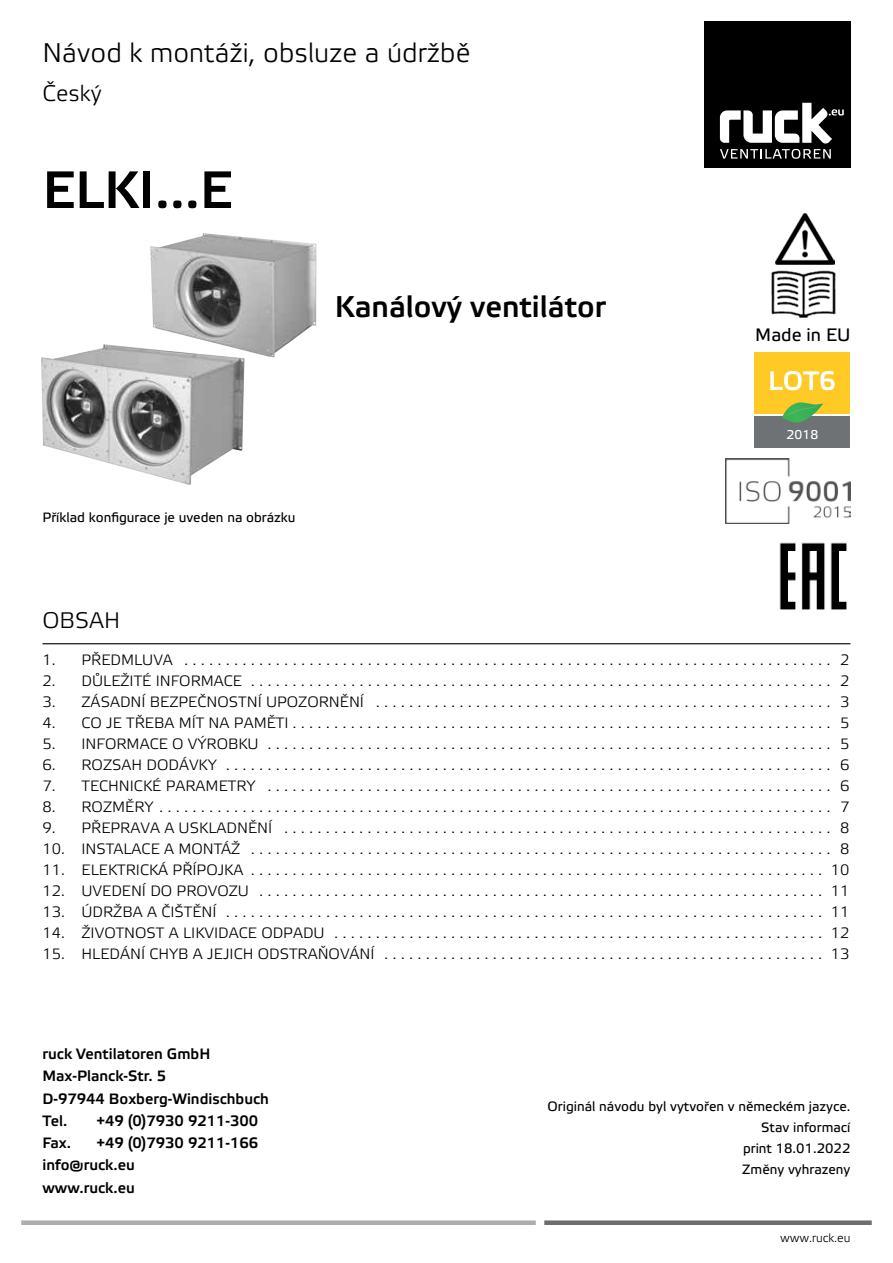
<style>
.page{position:relative;width:893px;height:1263px;background:#fff}
.page>*{position:absolute;margin:0;border:0;box-sizing:border-box;transform-origin:0 0}
.t1{font:500 52.5px "Etelka";color:#000}
.t2{font:500 30px "Etelka";color:#000}
.t3{font:300 27px "Etelka";color:#000}
.t4{font:300 22.5px "Etelka";color:#000}
.t5{font:18px "Etelka Text";color:#000}
.t6{font:700 16.2px "Verdana";color:#000}
.t7{font:15px "Arial";color:#000}
.t8{font:500 15px/22.2px "Etelka";color:#000}
.t9{font:13.5px/20.7px "Etelka Text";color:#000;text-align:right}
.t10{font:12.75px "Etelka Text";color:#fff}
.t11{font:300 12px "Etelka";color:#000}
.s1{font-family:"Etelka";font-weight:300}
</style>
<div class="page">
<hr style="left:43px;top:643px;width:807px;height:1px;background:#000">
<div style="left:21px;top:1220px;width:515px;height:5px;background:#adadb0"></div>
<div style="left:544px;top:1220px;width:328px;height:5px;background:#6d6d70"></div>
<img style="left:150px;top:233px;width:166px;height:124px">
<img style="left:775px;top:213px;width:59px;height:51px">
<img style="left:771px;top:270px;width:65px;height:47px">
<div style="left:754px;top:352px;width:96px;height:61px;background:#ffc926"></div>
<div style="left:754px;top:416px;width:96px;height:32px;background:#6e7275"></div>
<svg style="left:782px;top:402px;width:41px;height:21px"></svg>
<svg style="left:770px;top:371px;width:64px;height:19px"></svg>
<img style="left:725px;top:459px;width:125px;height:64px">
<img style="left:41px;top:344px;width:203px;height:141px">
<div style="left:704px;top:21px;width:146px;height:147px;background:#000"></div>
<svg style="left:720px;top:103px;width:124px;height:56px"></svg>
<img style="left:779px;top:542px;width:68px;height:68px">
<h3 class="t3" style="left:43px;top:37px;width:429px">Návod k montáži, obsluze a údržbě</h3>
<h3 class="t4" style="left:43px;top:81px;width:61px">Český</h3>
<h1 class="t1" style="left:43px;top:160px;width:191px">ELKI...E</h1>
<h2 class="t2" style="left:335px;top:289px;width:273px">Kanálový ventilátor</h2>
<p class="t9" style="left:43px;top:508px;width:255px">Příklad konfigurace je uveden na obrázku</p>
<h3 class="t4" style="left:43px;top:607px;width:79px">OBSAH</h3>
<p class="t5" style="left:755px;top:324px;width:97px">Made in EU</p>
<p class="t10" style="left:787px;top:427px;width:33px">2018</p>
<p class="t7" style="left:43px;top:650px;width:808px"><span class="s1">1. PŘEDMLUVA</span> . . . . . . . . . . . . . . . . . . . . . . . . . . . . . . . . . . . . . . . . . . . . . . . . . . . . . . . . . . . . . . . . . . . . . . . . . . . . . . <span class="s1">2</span></p>
<p class="t7" style="left:43px;top:671px;width:808px"><span class="s1">2. DŮLEŽITÉ INFORMACE</span> . . . . . . . . . . . . . . . . . . . . . . . . . . . . . . . . . . . . . . . . . . . . . . . . . . . . . . . . . . . . . . . . . . . . . . <span class="s1">2</span></p>
<p class="t7" style="left:43px;top:692px;width:808px"><span class="s1">3. ZÁSADNÍ BEZPEČNOSTNÍ UPOZORNĚNÍ</span> . . . . . . . . . . . . . . . . . . . . . . . . . . . . . . . . . . . . . . . . . . . . . . . . . . . . . . . <span class="s1">3</span></p>
<p class="t7" style="left:43px;top:713px;width:808px"><span class="s1">4. CO JE TŘEBA MÍT NA PAMĚTI</span>................................................................. <span class="s1">5</span></p>
<p class="t7" style="left:43px;top:734px;width:808px"><span class="s1">5. INFORMACE O VÝROBKU</span> . . . . . . . . . . . . . . . . . . . . . . . . . . . . . . . . . . . . . . . . . . . . . . . . . . . . . . . . . . . . . . . . . . . . <span class="s1">5</span></p>
<p class="t7" style="left:43px;top:755px;width:808px"><span class="s1">6. ROZSAH DODÁVKY</span> . . . . . . . . . . . . . . . . . . . . . . . . . . . . . . . . . . . . . . . . . . . . . . . . . . . . . . . . . . . . . . . . . . . . . . . . . <span class="s1">6</span></p>
<p class="t7" style="left:43px;top:776px;width:808px"><span class="s1">7. TECHNICKÉ PARAMETRY</span> . . . . . . . . . . . . . . . . . . . . . . . . . . . . . . . . . . . . . . . . . . . . . . . . . . . . . . . . . . . . . . . . . . . . <span class="s1">6</span></p>
<p class="t7" style="left:43px;top:797px;width:808px"><span class="s1">8. ROZMĚRY</span> . . . . . . . . . . . . . . . . . . . . . . . . . . . . . . . . . . . . . . . . . . . . . . . . . . . . . . . . . . . . . . . . . . . . . . . . . . . . . . . . . <span class="s1">7</span></p>
<p class="t7" style="left:43px;top:818px;width:808px"><span class="s1">9. PŘEPRAVA A USKLADNĚNÍ</span> . . . . . . . . . . . . . . . . . . . . . . . . . . . . . . . . . . . . . . . . . . . . . . . . . . . . . . . . . . . . . . . . . . <span class="s1">8</span></p>
<p class="t7" style="left:43px;top:839px;width:808px"><span class="s1">10. INSTALACE A MONTÁŽ</span> . . . . . . . . . . . . . . . . . . . . . . . . . . . . . . . . . . . . . . . . . . . . . . . . . . . . . . . . . . . . . . . . . . . . . . <span class="s1">8</span></p>
<p class="t7" style="left:43px;top:860px;width:809px"><span class="s1">11. ELEKTRICKÁ PŘÍPOJKA</span> . . . . . . . . . . . . . . . . . . . . . . . . . . . . . . . . . . . . . . . . . . . . . . . . . . . . . . . . . . . . . . . . . . . . . <span class="s1">10</span></p>
<p class="t7" style="left:43px;top:881px;width:809px"><span class="s1">12. UVEDENÍ DO PROVOZU</span> . . . . . . . . . . . . . . . . . . . . . . . . . . . . . . . . . . . . . . . . . . . . . . . . . . . . . . . . . . . . . . . . . . . . <span class="s1">11</span></p>
<p class="t7" style="left:43px;top:902px;width:809px"><span class="s1">13. ÚDRŽBA A ČIŠTĚNÍ</span> . . . . . . . . . . . . . . . . . . . . . . . . . . . . . . . . . . . . . . . . . . . . . . . . . . . . . . . . . . . . . . . . . . . . . . . . <span class="s1">11</span></p>
<p class="t7" style="left:43px;top:923px;width:809px"><span class="s1">14. ŽIVOTNOST A LIKVIDACE ODPADU</span> . . . . . . . . . . . . . . . . . . . . . . . . . . . . . . . . . . . . . . . . . . . . . . . . . . . . . . . . . . . <span class="s1">12</span></p>
<p class="t7" style="left:43px;top:944px;width:809px"><span class="s1">15. HLEDÁNÍ CHYB A JEJICH ODSTRAŇOVÁNÍ</span> . . . . . . . . . . . . . . . . . . . . . . . . . . . . . . . . . . . . . . . . . . . . . . . . . . . . . <span class="s1">13</span></p>
<p class="t6" style="left:692px;top:752px;width:181px">η=52,6% (A,static)</p>
<p class="t6" style="left:695px;top:802px;width:176px">VSD not integrated</p>
<p class="t8" style="left:43px;top:1043px;width:228px">ruck Ventilatoren GmbH<br>Max-Planck-Str. 5<br>D-97944 Boxberg-Windischbuch<br>Tel.</p>
<p class="t8" style="left:97px;top:1110px;width:163px">+49 (0)7930 9211-300</p>
<p class="t8" style="left:43px;top:1132px;width:217px;text-indent:54px">+49 (0)7930 9211-166 info@ruck.eu<br>www.ruck.eu</p>
<p class="t8" style="left:43px;top:1132px;width:30px">Fax.</p>
<p class="t9" style="left:548px;top:1097px;width:304px">Originál návodu byl vytvořen v německém jazyce.<br>Stav informací<br>print 18.01.2022<br>Změny vyhrazeny</p>
<p class="t11" style="left:780px;top:1231px;width:72px">www.ruck.eu</p>
</div>
